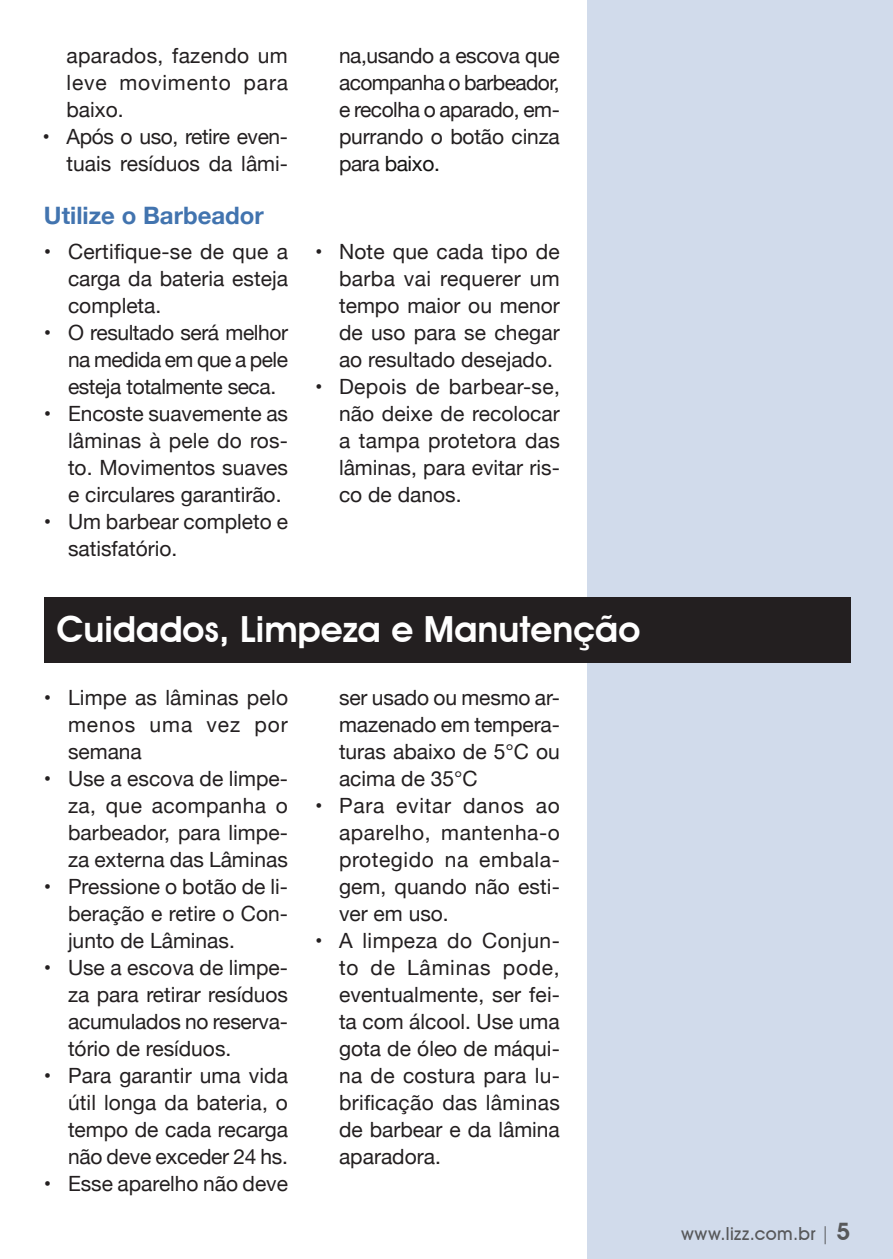
<style>
.page{position:relative;width:893px;height:1259px;background:#fff}
.page>*{position:absolute;margin:0;border:0;box-sizing:border-box;transform-origin:0 0}
.t1{font:600 36px "Avant Garde IT Cby BT";color:#fff}
.t2{font:700 24px "Helvetica Neue";color:#4274af}
.t3{font:21px/27px "Helvetica Neue";color:#231f20;text-align:justify}
.t4{font:500 18px "Avant Garde IT Cby BT";letter-spacing:.025em;color:#57585a}
.s1{color:#141413}
.s2{font-weight:400}
.s3{font-weight:600;font-size:24px}
</style>
<div class="page">
<div style="left:587px;top:0;width:306px;height:1259px;background:#d1dbeb"></div>
<div style="left:44px;top:597px;width:806px;height:65px;background:#231f20"></div>
<p class="t3" style="left:67px;top:43px;width:223px">aparados, fazendo um leve movimento para baixo.</p>
<p class="t3" style="left:43px;top:124px;width:247px;text-align:right">• Após o uso, retire even&shy;tuais resíduos da lâmi-</p>
<p class="t2" style="left:44px;top:197px;width:221px">Utilize o Barbeador</p>
<p class="t3" style="left:68px;top:239px;width:222px;text-indent:-24px">• Certifique-se de que a carga da bateria esteja completa.</p>
<p class="t3" style="left:68px;top:320px;width:222px;text-indent:-24px">• O resultado será melhor na medida em que a pele esteja totalmente seca.</p>
<p class="t3" style="left:68px;top:401px;width:222px;text-indent:-24px">• Encoste suavemente as lâminas à pele do ros&shy;to. Movimentos suaves e circulares garantirão.</p>
<p class="t3" style="left:68px;top:509px;width:221px;text-indent:-24px">• Um barbear completo e satisfatório.</p>
<p class="t3" style="left:339px;top:43px;width:222px">na,usando a escova que acompanha o barbeador, e recolha o aparado, em&shy;purrando o botão cinza para <span class="s1">baixo.</span></p>
<p class="t3" style="left:339px;top:239px;width:222px;text-indent:-24px">• Note que cada tipo de barba vai requerer um tempo maior ou menor de uso para se chegar ao resultado desejado.</p>
<p class="t3" style="left:339px;top:374px;width:222px;text-indent:-24px">• Depois de barbear-se, não deixe de recolocar a tampa protetora das lâminas, para evitar ris&shy;co de danos.</p>
<p class="t1" style="left:56px;top:607px;width:585px">Cuidados, Limpeza e Manutenção</p>
<p class="t3" style="left:68px;top:685px;width:222px;text-indent:-24px">• Limpe as lâminas pelo menos uma vez por semana</p>
<p class="t3" style="left:68px;top:766px;width:222px;text-indent:-24px">• Use a escova de limpe&shy;za, que acompanha o barbeador, para limpe&shy;za externa das Lâminas</p>
<p class="t3" style="left:68px;top:874px;width:222px;text-indent:-24px">• Pressione o botão de li&shy;beração e retire o Con&shy;junto de Lâminas.</p>
<p class="t3" style="left:68px;top:955px;width:222px;text-indent:-24px">• Use a escova de limpe&shy;za para retirar resíduos acumulados no reserva&shy;tório de resíduos.</p>
<p class="t3" style="left:68px;top:1063px;width:222px;text-indent:-24px">• Para garantir uma vida útil longa da bateria, o tempo de cada recarga não deve exceder 24 hs.</p>
<p class="t3" style="left:44px;top:1171px;width:246px">• Esse aparelho não deve</p>
<p class="t3" style="left:339px;top:685px;width:222px">ser usado ou mesmo ar&shy;mazenado em tempera&shy;turas abaixo de 5°C ou acima de 35°C</p>
<p class="t3" style="left:339px;top:793px;width:222px;text-indent:-24px">• Para evitar danos ao aparelho, mantenha-o protegido na embala&shy;gem, quando não esti&shy;ver em uso.</p>
<p class="t3" style="left:339px;top:928px;width:222px;text-indent:-24px">• A limpeza do Conjun&shy;to de Lâminas pode, eventualmente, ser fei&shy;ta com álcool. Use uma gota de óleo de máqui&shy;na de costura para lu&shy;brificação das lâminas de barbear e da lâmina aparadora.</p>
<p class="t4" style="left:681px;top:1222px;width:171px">www.lizz.com.br <span class="s2">|</span> <span class="s3">5</span></p>
</div>
